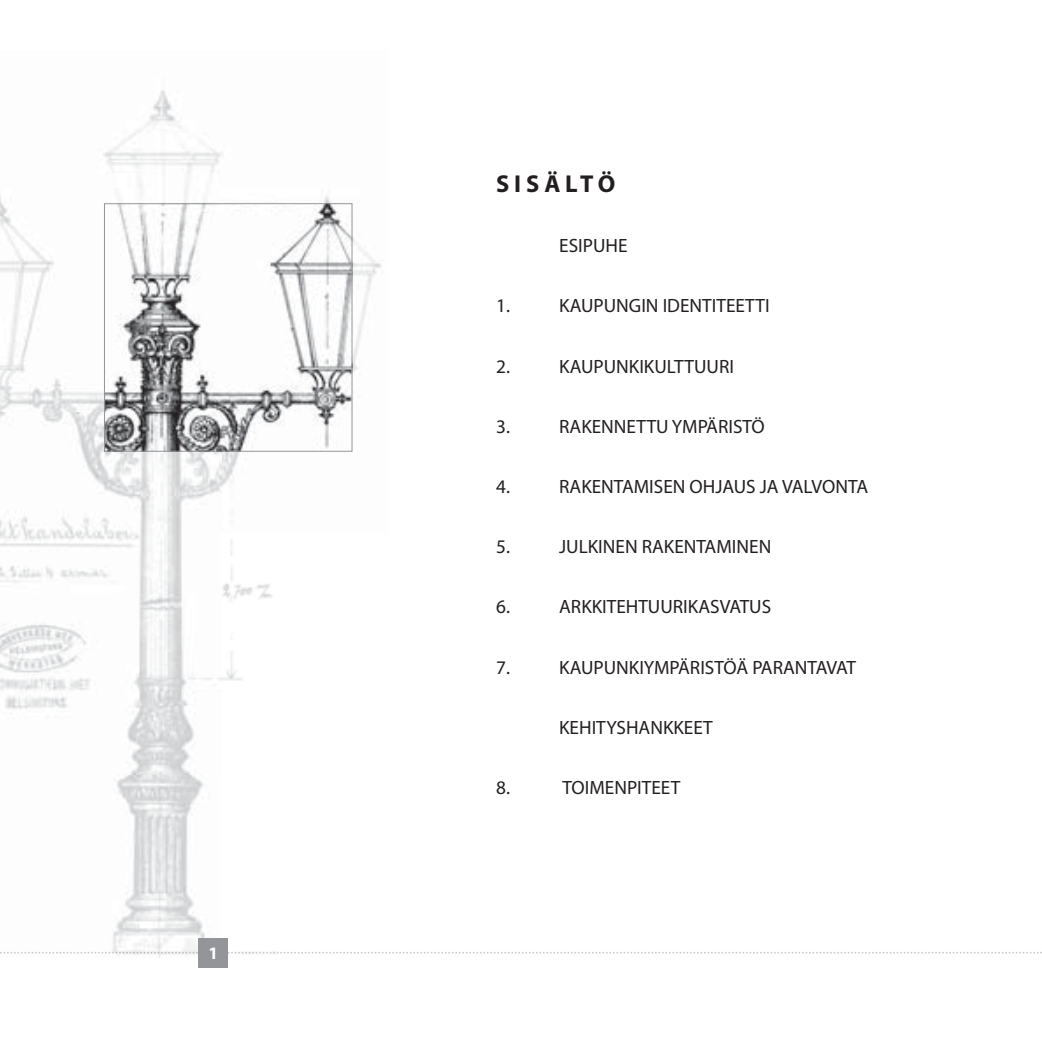
<style>
.page{position:relative;width:1042px;height:1042px;background:#fff}
.page>*{position:absolute;margin:0;border:0;box-sizing:border-box;transform-origin:0 0}
.t1{font:700 24.5px "Myriad Pro";letter-spacing:.2em;color:#231f20}
.t2{font:19.25px "Myriad Pro";color:#231f20}
.t3{font:700 17.5px "Myriad Pro";color:#fff}
</style>
<div class="page">
<img style="left:0;top:90px;width:387px;height:867px">
<img style="left:280px;top:952px;width:107px;height:1px">
<svg style="left:389px;top:952px;width:653px;height:1px"></svg>
<div style="left:198px;top:938px;width:30px;height:29px;background:#939598"></div>
<img style="left:106px;top:205px;width:244px;height:244px">
<div style="left:104px;top:203px;width:248px;height:248px;border:1px solid #939598"></div>
<p class="t3" style="left:208px;top:947px;width:11px">1</p>
<p class="t1" style="left:496px;top:175px;width:121px">SISÄLTÖ</p>
<p class="t2" style="left:559px;top:238px;width:70px">ESIPUHE</p>
<p class="t2" style="left:496px;top:299px;width:15px">1.</p>
<p class="t2" style="left:559px;top:299px;width:212px">KAUPUNGIN IDENTITEETTI</p>
<p class="t2" style="left:496px;top:359px;width:15px">2.</p>
<p class="t2" style="left:559px;top:359px;width:176px">KAUPUNKIKULTTUURI</p>
<p class="t2" style="left:496px;top:419px;width:15px">3.</p>
<p class="t2" style="left:559px;top:419px;width:207px">RAKENNETTU YMPÄRISTÖ</p>
<p class="t2" style="left:496px;top:479px;width:15px">4.</p>
<p class="t2" style="left:559px;top:479px;width:310px">RAKENTAMISEN OHJAUS JA VALVONTA</p>
<p class="t2" style="left:496px;top:539px;width:15px">5.</p>
<p class="t2" style="left:559px;top:539px;width:214px">JULKINEN RAKENTAMINEN</p>
<p class="t2" style="left:496px;top:599px;width:15px">6.</p>
<p class="t2" style="left:559px;top:599px;width:213px">ARKKITEHTUURIKASVATUS</p>
<p class="t2" style="left:496px;top:660px;width:15px">7.</p>
<p class="t2" style="left:559px;top:660px;width:298px">KAUPUNKIYMPÄRISTÖÄ PARANTAVAT</p>
<p class="t2" style="left:559px;top:720px;width:155px">KEHITYSHANKKEET</p>
<p class="t2" style="left:496px;top:780px;width:15px">8.</p>
<p class="t2" style="left:562px;top:780px;width:119px">TOIMENPITEET</p>
</div>
